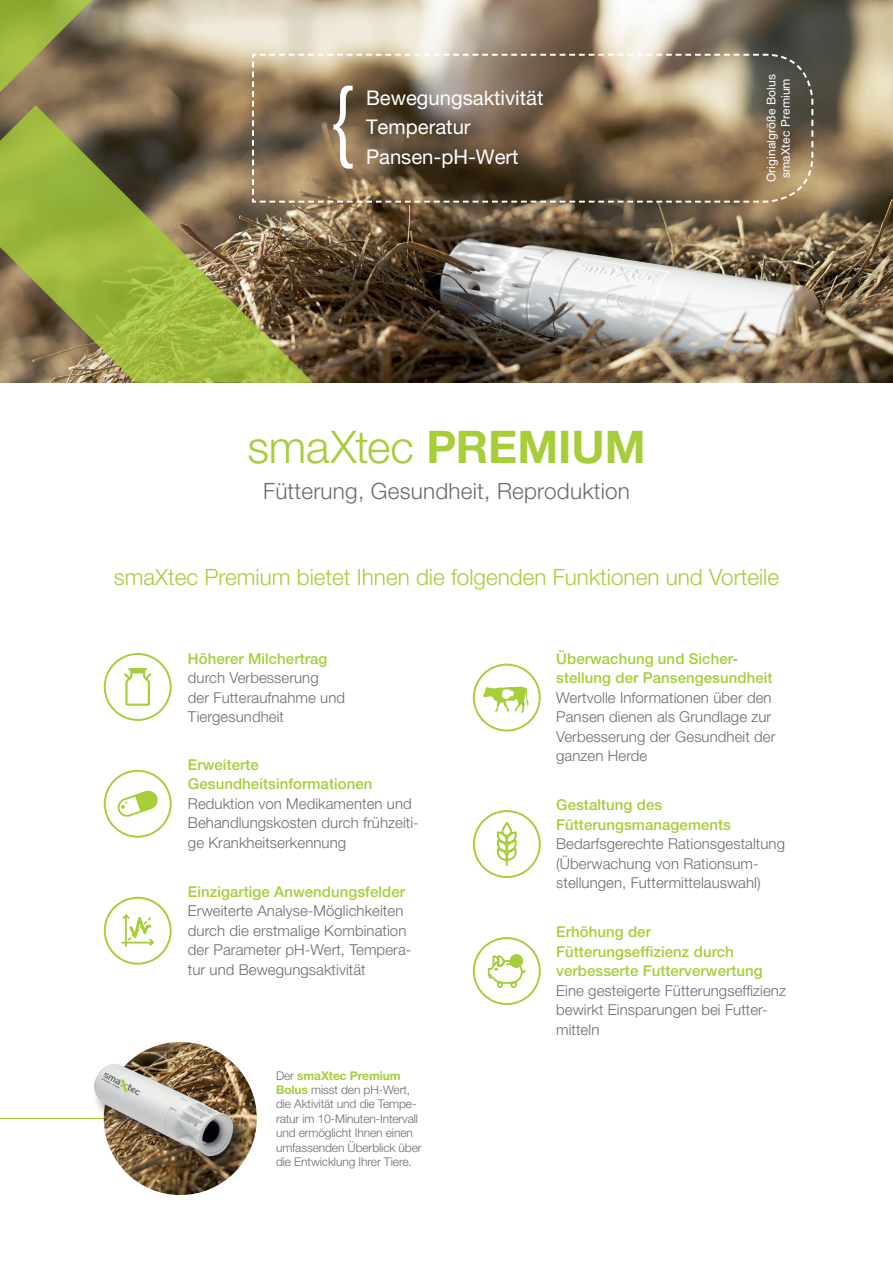
<style>
.page{position:relative;width:893px;height:1263px;background:#fff}
.page>*{position:absolute;margin:0;border:0;box-sizing:border-box;transform-origin:0 0}
.t1{font:300 45px "Helvetica Neue LT Pro";letter-spacing:-.005em;color:#a6ce39}
.t2{font:300 22.5px "Helvetica Neue LT Pro";color:#a6ce39}
.t3{font:300 22.5px "Helvetica Neue LT Pro";letter-spacing:.01em;color:#6c6d70}
.t4{font:20.25px/29.5px "Helvetica Neue LT Pro";color:#fff}
.t5{font:300 15px/19.5px "Helvetica Neue LT Pro";letter-spacing:.005em;color:#6c6d70}
.t6{font:500 15px/19.5px "Helvetica Neue LT Pro";letter-spacing:.005em;color:#a6ce39}
.t7{font:300 12px/14.4px "Helvetica Neue LT Pro";letter-spacing:-.01em;color:#6c6d70}
.t8{font:12px/14.4px "Helvetica Neue LT Pro";letter-spacing:.01em;color:#fff;text-align:center}
.s1{font-weight:700}
.s2{font-weight:700;color:#a6ce39}
</style>
<div class="page">
<img style="left:313px;top:0;width:580px;height:383px">
<svg style="left:313px;top:53px;width:501px;height:151px;background:#827057"></svg>
<svg style="left:0;top:0;width:313px;height:383px;background:#919053"></svg>
<svg style="left:333px;top:86px;width:20px;height:83px"></svg>
<div style="left:104px;top:653px;width:68px;height:68px;border:2px solid #a6ce39;border-radius:50%"></div>
<svg style="left:124px;top:668px;width:28px;height:38px"></svg>
<div style="left:104px;top:770px;width:68px;height:68px;border:2px solid #a6ce39;border-radius:50%"></div>
<svg style="left:117px;top:790px;width:41px;height:27px"></svg>
<div style="left:104px;top:897px;width:68px;height:68px;border:2px solid #a6ce39;border-radius:50%"></div>
<svg style="left:121px;top:914px;width:33px;height:33px"></svg>
<div style="left:473px;top:664px;width:68px;height:67px;border:2px solid #a6ce39;border-radius:50%"></div>
<svg style="left:483px;top:687px;width:46px;height:26px"></svg>
<div style="left:473px;top:810px;width:68px;height:68px;border:2px solid #a6ce39;border-radius:50%"></div>
<svg style="left:496px;top:823px;width:21px;height:44px"></svg>
<div style="left:473px;top:937px;width:68px;height:68px;border:2px solid #a6ce39;border-radius:50%"></div>
<svg style="left:487px;top:954px;width:39px;height:34px"></svg>
<div style="left:511px;top:955px;width:11px;height:12px;background:#a6ce39;border-radius:50%"></div>
<hr style="left:0;top:1118px;width:209px;height:1px;background:#a6ce39">
<img style="left:104px;top:1042px;width:153px;height:153px;border-radius:77px">
<div style="left:92px;top:1062px;width:159px;height:112px;background:#231f20;opacity:.7"></div>
<img style="left:93px;top:1056px;width:148px;height:111px">
<h3 class="t4" style="left:366px;top:83px;width:179px">Bewegungsaktivität<br>Temperatur<br>Pansen-pH-Wert</h3>
<h1 class="t1" style="left:247px;top:420px;width:400px">smaXtec <span class="s1">PREMIUM</span></h1>
<h2 class="t3" style="left:263px;top:478px;width:368px">Fütterung, Gesundheit, Reproduktion</h2>
<p class="t8" style="left:764px;top:182px;width:109px;rotate:-90deg">Originalgröße Bolus smaXtec Premium</p>
<h2 class="t2" style="left:114px;top:563px;width:667px">smaXtec Premium bietet Ihnen die folgenden Funktionen und Vorteile</h2>
<p class="t6" style="left:188px;top:648px;width:141px">Höherer Milchertrag</p>
<p class="t5" style="left:188px;top:668px;width:159px">durch Verbesserung<br>der Futteraufnahme und<br>Tiergesundheit</p>
<p class="t6" style="left:188px;top:755px;width:186px">Erweiterte<br>Gesundheitsinformationen</p>
<p class="t5" style="left:188px;top:793px;width:232px">Reduktion von Medikamenten und<br>Behandlungskosten durch frühzeiti&shy;ge Krankheitserkennung</p>
<p class="t6" style="left:188px;top:882px;width:219px">Einzigartige Anwendungsfelder</p>
<p class="t5" style="left:188px;top:901px;width:225px">Erweiterte Analyse-Möglichkeiten durch die erstmalige Kombination der Parameter pH-Wert, Tempera&shy;tur und Bewegungsaktivität</p>
<p class="t7" style="left:276px;top:1068px;width:147px">Der <span class="s2">smaXtec Premium<br>Bolus</span> misst den pH-Wert, die Aktivität und die Tempe&shy;ratur im 10-Minuten-Intervall und ermöglicht Ihnen einen umfassenden Überblick über die Entwicklung Ihrer Tiere.</p>
<p class="t6" style="left:556px;top:648px;width:218px">Überwachung und Sicher&shy;stellung der Pansengesundheit</p>
<p class="t5" style="left:556px;top:687px;width:221px">Wertvolle Informationen über den<br>Pansen dienen als Grundlage zur<br>Verbesserung der Gesundheit der ganzen Herde</p>
<p class="t6" style="left:556px;top:795px;width:176px">Gestaltung des<br>Fütterungsmanagements</p>
<p class="t5" style="left:556px;top:834px;width:230px">Bedarfsgerechte Rationsgestaltung (Überwachung von Rationsum&shy;stellungen, Futtermittelauswahl)</p>
<p class="t6" style="left:556px;top:922px;width:208px">Erhöhung der<br>Fütterungseffizienz durch verbesserte Futterverwertung</p>
<p class="t5" style="left:556px;top:980px;width:231px">Eine gesteigerte Fütterungseffizienz bewirkt Einsparungen bei Futter&shy;mitteln</p>
</div>
